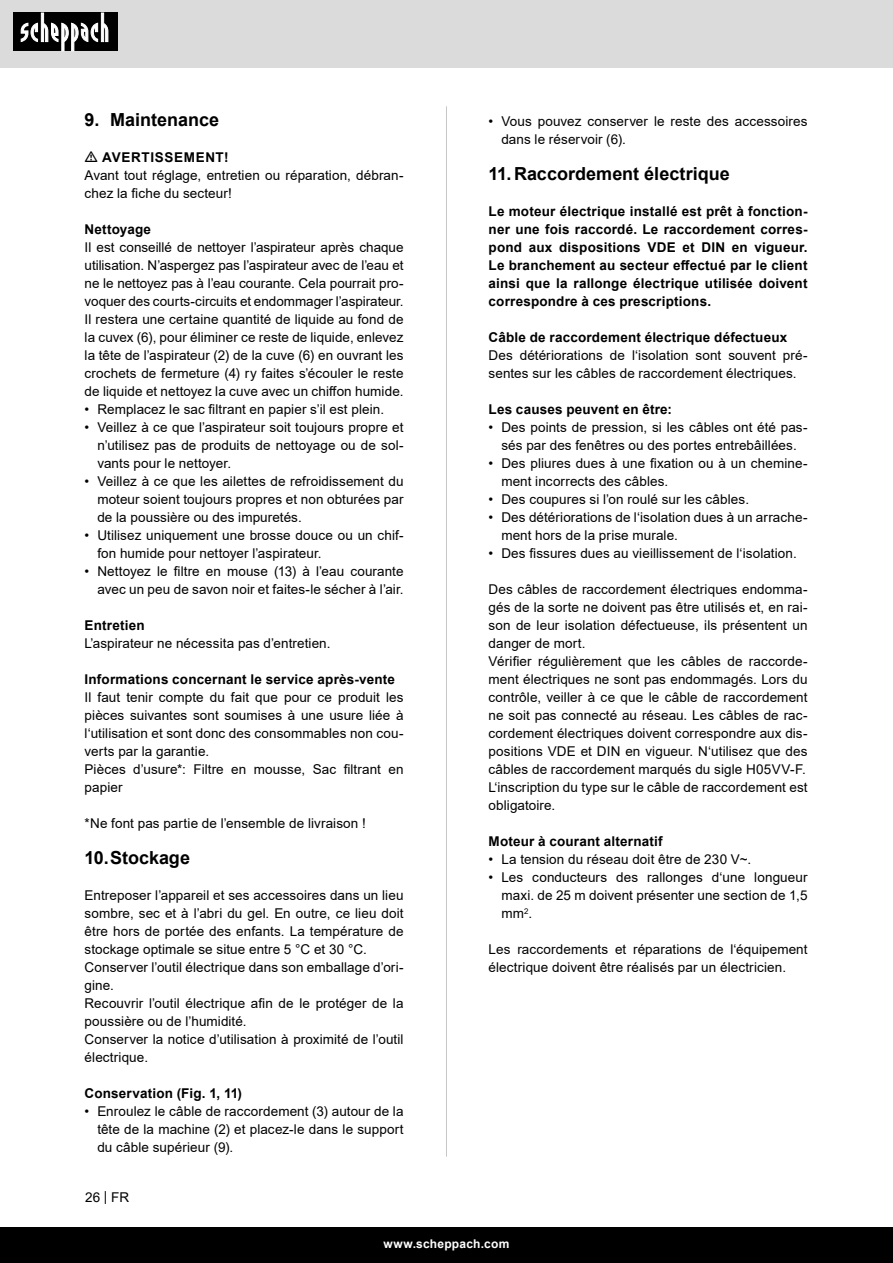
<style>
.page{position:relative;width:893px;height:1263px;background:#fff}
.page>*{position:absolute;margin:0;border:0;box-sizing:border-box;transform-origin:0 0}
.t1{font:700 18px "Arial";color:#000}
.t2{font:13.5px/18px "Arial";letter-spacing:.005em;color:#000}
.t3{font:700 13.5px/18px "Arial";letter-spacing:.015em;color:#000;text-align:justify}
.t4{font:700 13.5px "Arial";letter-spacing:.05em;color:#000}
.t5{font:700 12px "Arial";letter-spacing:.02em;color:#fff}
</style>
<div class="page">
<div style="left:0;top:0;width:893px;height:67px;background:#dbdbdb"></div>
<div style="left:0;top:1227px;width:893px;height:36px;background:#000"></div>
<div style="left:13px;top:13px;width:105px;height:38px;background:#000"></div>
<svg style="left:21px;top:13px;width:87px;height:38px"></svg>
<hr style="left:446px;top:106px;width:1px;height:1051px;background:#c7c7c7">
<p class="t1" style="left:85px;top:107px;width:136px">9. Maintenance</p>
<p class="t4" style="left:102px;top:148px;width:128px">AVERTISSEMENT!</p>
<p class="t2" style="left:85px;top:166px;width:320px">Avant tout réglage, entretien ou réparation, débran&shy;chez la fiche du secteur!</p>
<p class="t3" style="left:85px;top:220px;width:68px">Nettoyage</p>
<p class="t2" style="left:85px;top:238px;width:320px;text-align:justify">Il est conseillé de nettoyer l’aspirateur après chaque utilisation. N’aspergez pas l’aspirateur avec de l’eau et ne le nettoyez pas à l’eau courante. Cela pourrait pro&shy;voquer des courts-circuits et endommager l’aspirateur.</p>
<p class="t2" style="left:85px;top:310px;width:320px;text-align:justify">Il restera une certaine quantité de liquide au fond de la cuvex (6), pour éliminer ce reste de liquide, enlevez la tête de l’aspirateur (2) de la cuve (6) en ouvrant les crochets de fermeture (4) ry faites s’écouler le reste de liquide et nettoyez la cuve avec un chiffon humide.</p>
<p class="t2" style="left:85px;top:400px;width:301px">• Remplacez le sac filtrant en papier s’il est plein.</p>
<p class="t2" style="left:97px;top:418px;width:308px;text-align:justify;text-indent:-13px">• Veillez à ce que l’aspirateur soit toujours propre et n’utilisez pas de produits de nettoyage ou de sol&shy;vants pour le nettoyer.</p>
<p class="t2" style="left:97px;top:472px;width:308px;text-align:justify;text-indent:-13px">• Veillez à ce que les ailettes de refroidissement du moteur soient toujours propres et non obturées par de la poussière ou des impuretés.</p>
<p class="t2" style="left:97px;top:526px;width:308px;text-indent:-13px">• Utilisez uniquement une brosse douce ou un chif&shy;fon humide pour nettoyer l’aspirateur.</p>
<p class="t2" style="left:85px;top:562px;width:320px;text-align:right">• Nettoyez le filtre en mouse (13) à l’eau courante avec un peu de savon noir et faites-le sécher à l’air.</p>
<p class="t3" style="left:85px;top:616px;width:62px">Entretien</p>
<p class="t2" style="left:85px;top:634px;width:247px">L’aspirateur ne nécessita pas d’entretien.</p>
<p class="t3" style="left:85px;top:670px;width:312px">Informations concernant le service après-vente</p>
<p class="t2" style="left:85px;top:688px;width:320px;text-align:justify">Il faut tenir compte du fait que pour ce produit les pièces suivantes sont soumises à une usure liée à l‘utilisation et sont donc des consommables non cou&shy;verts par la garantie.</p>
<p class="t2" style="left:85px;top:760px;width:320px">Pièces d’usure*: Filtre en mousse, Sac filtrant en papier</p>
<p class="t2" style="left:85px;top:814px;width:283px">*Ne font pas partie de l’ensemble de livraison !</p>
<p class="t1" style="left:85px;top:845px;width:107px">10.Stockage</p>
<p class="t2" style="left:85px;top:886px;width:320px;text-align:justify">Entreposer l’appareil et ses accessoires dans un lieu sombre, sec et à l’abri du gel. En outre, ce lieu doit être hors de portée des enfants. La température de stockage optimale se situe entre 5 °C et 30 °C.</p>
<p class="t2" style="left:85px;top:958px;width:320px">Conserver l’outil électrique dans son emballage d’ori&shy;gine.</p>
<p class="t2" style="left:85px;top:994px;width:320px">Recouvrir l’outil électrique afin de le protéger de la poussière ou de l’humidité.</p>
<p class="t2" style="left:85px;top:1030px;width:320px">Conserver la notice d’utilisation à proximité de l’outil électrique.</p>
<p class="t3" style="left:85px;top:1084px;width:159px">Conservation (Fig. 1, 11)</p>
<p class="t2" style="left:97px;top:1102px;width:308px;text-align:justify;text-indent:-13px">• Enroulez le câble de raccordement (3) autour de la tête de la machine (2) et placez-le dans le support du câble supérieur (9).</p>
<p class="t2" style="left:85px;top:1188px;width:46px">26 | FR</p>
<p class="t2" style="left:501px;top:112px;width:308px;text-indent:-13px">• Vous pouvez conserver le reste des accessoires dans le réservoir (6).</p>
<p class="t1" style="left:489px;top:161px;width:243px">11. Raccordement électrique</p>
<p class="t3" style="left:489px;top:202px;width:320px">Le moteur électrique installé est prêt à fonction&shy;ner une fois raccordé. Le raccordement corres&shy;pond aux dispositions VDE et DIN en vigueur.<br>Le branchement au secteur effectué par le client ainsi que la rallonge électrique utilisée doivent correspondre à ces prescriptions.</p>
<p class="t3" style="left:489px;top:328px;width:300px">Câble de raccordement électrique défectueux</p>
<p class="t2" style="left:489px;top:346px;width:320px">Des détériorations de l‘isolation sont souvent pré&shy;sentes sur les câbles de raccordement électriques.</p>
<p class="t3" style="left:489px;top:400px;width:185px">Les causes peuvent en être:</p>
<p class="t2" style="left:489px;top:418px;width:320px;text-align:center">• Des points de pression, si les câbles ont été pas&shy;sés par des fenêtres ou des portes entrebâillées.</p>
<p class="t2" style="left:501px;top:454px;width:308px;text-indent:-13px">• Des pliures dues à une fixation ou à un chemine&shy;ment incorrects des câbles.</p>
<p class="t2" style="left:489px;top:490px;width:262px">• Des coupures si l’on roulé sur les câbles.</p>
<p class="t2" style="left:501px;top:508px;width:308px;text-indent:-13px">• Des détériorations de l‘isolation dues à un arrache&shy;ment hors de la prise murale.</p>
<p class="t2" style="left:489px;top:544px;width:310px">• Des fissures dues au vieillissement de l‘isolation.</p>
<p class="t2" style="left:489px;top:580px;width:320px;text-align:justify">Des câbles de raccordement électriques endomma&shy;gés de la sorte ne doivent pas être utilisés et, en rai&shy;son de leur isolation défectueuse, ils présentent un danger de mort.</p>
<p class="t2" style="left:489px;top:652px;width:320px;text-align:justify">Vérifier régulièrement que les câbles de raccorde&shy;ment électriques ne sont pas endommagés. Lors du contrôle, veiller à ce que le câble de raccordement ne soit pas connecté au réseau. Les câbles de rac&shy;cordement électriques doivent correspondre aux dis&shy;positions VDE et DIN en vigueur. N‘utilisez que des câbles de raccordement marqués du sigle H05VV-F.</p>
<p class="t2" style="left:489px;top:778px;width:320px">L‘inscription du type sur le câble de raccordement est obligatoire.</p>
<p class="t3" style="left:489px;top:832px;width:176px">Moteur à courant alternatif</p>
<p class="t2" style="left:489px;top:850px;width:264px">• La tension du réseau doit être de 230 V~.</p>
<p class="t2" style="left:501px;top:868px;width:308px;text-align:justify;text-indent:-13px">• Les conducteurs des rallonges d‘une longueur maxi. de 25 m doivent présenter une section de 1,5 mm<sup>2</sup>.</p>
<p class="t2" style="left:489px;top:940px;width:320px">Les raccordements et réparations de l‘équipement électrique doivent être réalisés par un électricien.</p>
<p class="t5" style="left:384px;top:1235px;width:127px">www.scheppach.com</p>
</div>
